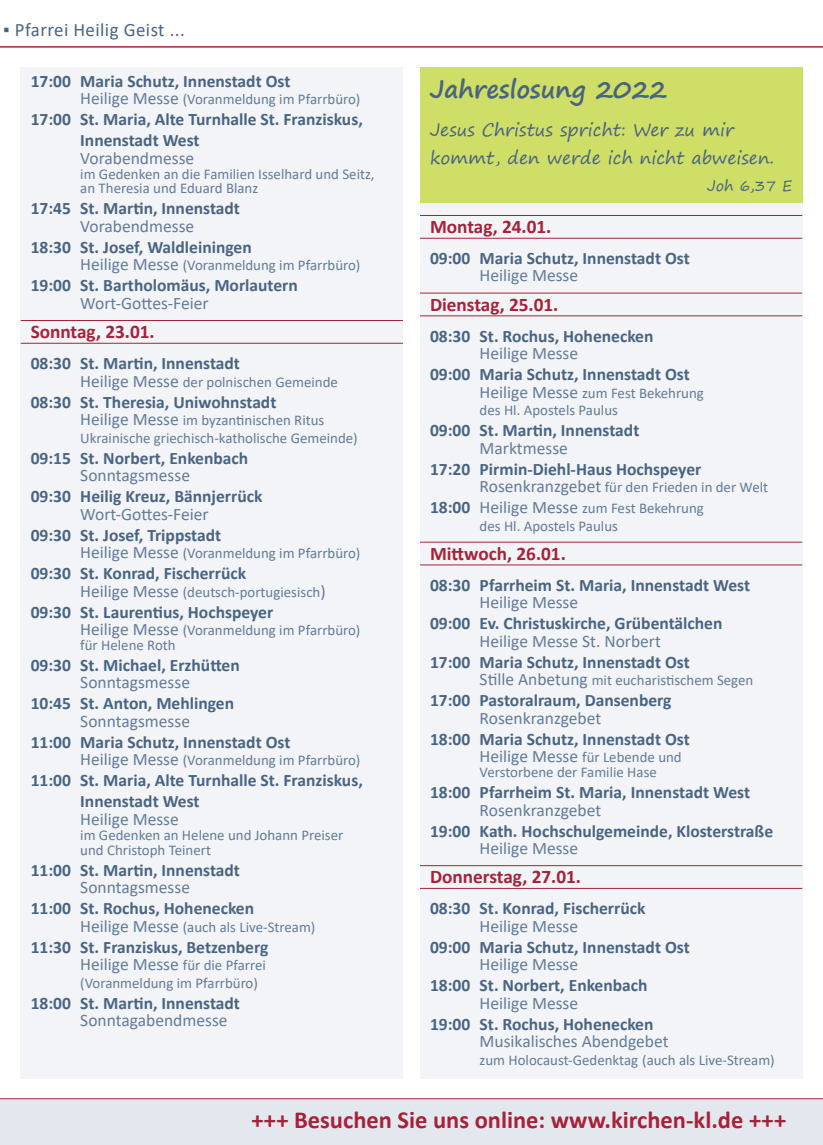
<style>
.page{position:relative;width:823px;height:1145px;background:#fff}
.page>*{position:absolute;margin:0;border:0;box-sizing:border-box;transform-origin:0 0}
.t1{font:700 24.5px "Calibri";color:#a72239}
.t2{font:700 24.5px "Segoe Print";color:#496483}
.TagDatum{font:700 19.25px "Calibri";color:#a72239}
.t3{font:18.9px "Calibri";letter-spacing:.02em;color:#496483}
.Uhrzeit_Kirche{font:700 17.5px/21px "Calibri";color:#496483}
.Messe{font:17.5px "Calibri";color:#647b99}
.t4{font:17.5px/28px "Segoe Print";color:#496483}
.Messe-2{font:14.88px "Calibri";color:#647b99}
.Uhrzeit_Kirche-2{font:14.88px "Calibri";color:#647b99}
.Zusatztext{font:14.88px "Calibri";color:#647b99}
.t5{font:14.88px "Segoe Print";color:#496483}
.s1{font-size:17.5px}
.s2{font-weight:700;font-size:17.5px;color:#496483}
</style>
<div class="page">
<div style="left:0;top:1099px;width:823px;height:46px;background:#e3e8ef"></div>
<hr style="left:0;top:1098px;width:823px;height:1px;background:#a72239">
<hr style="left:0;top:47px;width:823px;height:1px;background:#a72239">
<div style="left:21px;top:67px;width:382px;height:1012px;background:#f2f4f7"></div>
<div style="left:420px;top:67px;width:382px;height:1012px;background:#f2f4f7"></div>
<hr style="left:21px;top:320px;width:382px;height:1px;background:#a72239">
<hr style="left:21px;top:343px;width:382px;height:1px;background:#a72239">
<hr style="left:420px;top:215px;width:382px;height:1px;background:#a72239">
<hr style="left:420px;top:238px;width:382px;height:1px;background:#a72239">
<hr style="left:420px;top:293px;width:382px;height:1px;background:#a72239">
<hr style="left:420px;top:316px;width:382px;height:1px;background:#a72239">
<hr style="left:420px;top:542px;width:382px;height:1px;background:#a72239">
<hr style="left:420px;top:565px;width:382px;height:1px;background:#a72239">
<hr style="left:420px;top:865px;width:382px;height:1px;background:#a72239">
<hr style="left:420px;top:888px;width:382px;height:1px;background:#a72239">
<div style="left:420px;top:67px;width:382px;height:136px;background:#cede67"></div>
<p class="t3" style="left:3px;top:17px;width:183px">▪ Pfarrei Heilig Geist ...</p>
<p class="Uhrzeit_Kirche" style="left:31px;top:70px;width:261px">17:00 Maria Schutz, Innenstadt Ost</p>
<p class="Messe-2" style="left:80px;top:89px;width:282px"><span class="s1">Heilige Messe</span> (Voranmeldung im Pfarrbüro)</p>
<p class="Uhrzeit_Kirche" style="left:80px;top:109px;width:284px;text-indent:-50px">17:00 St. Maria, Alte Turnhalle St. Franziskus,<br>Innenstadt West</p>
<p class="Messe" style="left:80px;top:146px;width:115px">Vorabendmesse</p>
<p class="Messe-2" style="left:80px;top:163px;width:296px">im Gedenken an die Familien Isselhard und Seitz,</p>
<p class="Messe-2" style="left:80px;top:178px;width:179px">an Theresia und Eduard Blanz</p>
<p class="Uhrzeit_Kirche" style="left:31px;top:198px;width:211px">17:45 St. Martin, Innenstadt</p>
<p class="Messe" style="left:80px;top:214px;width:115px">Vorabendmesse</p>
<p class="Uhrzeit_Kirche" style="left:31px;top:236px;width:222px">18:30 St. Josef, Waldleiningen</p>
<p class="Messe-2" style="left:80px;top:255px;width:282px"><span class="s1">Heilige Messe</span> (Voranmeldung im Pfarrbüro)</p>
<p class="Uhrzeit_Kirche" style="left:31px;top:275px;width:269px">19:00 St. Bartholomäus, Morlautern</p>
<p class="Messe" style="left:80px;top:291px;width:130px">Wort-Gottes-Feier</p>
<p class="TagDatum" style="left:31px;top:318px;width:125px">Sonntag, 23.01.</p>
<p class="Uhrzeit_Kirche" style="left:31px;top:352px;width:211px">08:30 St. Martin, Innenstadt</p>
<p class="Messe-2" style="left:80px;top:371px;width:259px"><span class="s1">Heilige Messe</span> der polnischen Gemeinde</p>
<p class="Uhrzeit_Kirche" style="left:31px;top:391px;width:247px">08:30 St. Theresia, Uniwohnstadt</p>
<p class="Messe-2" style="left:80px;top:410px;width:245px"><span class="s1">Heilige Messe</span> im byzantinischen Ritus</p>
<p class="Messe-2" style="left:80px;top:427px;width:279px">Ukrainische griechisch-katholische Gemeinde)</p>
<p class="Uhrzeit_Kirche" style="left:31px;top:447px;width:219px">09:15 St. Norbert, Enkenbach</p>
<p class="Messe" style="left:80px;top:463px;width:111px">Sonntagsmesse</p>
<p class="Uhrzeit_Kirche" style="left:31px;top:485px;width:233px">09:30 Heilig Kreuz, Bännjerrück</p>
<p class="Messe" style="left:80px;top:502px;width:130px">Wort-Gottes-Feier</p>
<p class="Uhrzeit_Kirche" style="left:31px;top:524px;width:192px">09:30 St. Josef, Trippstadt</p>
<p class="Messe-2" style="left:80px;top:543px;width:282px"><span class="s1">Heilige Messe</span> (Voranmeldung im Pfarrbüro)</p>
<p class="Uhrzeit_Kirche" style="left:31px;top:562px;width:217px">09:30 St. Konrad, Fischerrück</p>
<p class="Messe-2" style="left:80px;top:581px;width:247px"><span class="s1">Heilige Messe</span> (deutsch-portugiesisch<span class="s1">)</span></p>
<p class="Uhrzeit_Kirche" style="left:31px;top:601px;width:244px">09:30 St. Laurentius, Hochspeyer</p>
<p class="Messe-2" style="left:80px;top:620px;width:282px"><span class="s1">Heilige Messe</span> (Voranmeldung im Pfarrbüro)</p>
<p class="Zusatztext" style="left:80px;top:635px;width:97px">für Helene Roth</p>
<p class="Uhrzeit_Kirche" style="left:31px;top:654px;width:211px">09:30 St. Michael, Erzhütten</p>
<p class="Messe" style="left:80px;top:670px;width:111px">Sonntagsmesse</p>
<p class="Uhrzeit_Kirche" style="left:31px;top:693px;width:205px">10:45 St. Anton, Mehlingen</p>
<p class="Messe" style="left:80px;top:709px;width:111px">Sonntagsmesse</p>
<p class="Uhrzeit_Kirche" style="left:31px;top:731px;width:261px">11:00 Maria Schutz, Innenstadt Ost</p>
<p class="Messe-2" style="left:80px;top:750px;width:282px"><span class="s1">Heilige Messe</span> (Voranmeldung im Pfarrbüro)</p>
<p class="Uhrzeit_Kirche" style="left:80px;top:770px;width:284px;text-indent:-50px">11:00 St. Maria, Alte Turnhalle St. Franziskus,<br>Innenstadt West</p>
<p class="Messe" style="left:80px;top:807px;width:100px">Heilige Messe</p>
<p class="Messe-2" style="left:80px;top:824px;width:264px">im Gedenken an Helene und Johann Preiser</p>
<p class="Messe-2" style="left:80px;top:839px;width:132px">und Christoph Teinert</p>
<p class="Uhrzeit_Kirche" style="left:31px;top:859px;width:211px">11:00 St. Martin, Innenstadt</p>
<p class="Messe" style="left:80px;top:875px;width:111px">Sonntagsmesse</p>
<p class="Uhrzeit_Kirche" style="left:31px;top:898px;width:225px">11:00 St. Rochus, Hohenecken</p>
<p class="Messe-2" style="left:80px;top:916px;width:237px"><span class="s1">Heilige Messe</span> (auch als Live-Stream)</p>
<p class="Uhrzeit_Kirche" style="left:31px;top:936px;width:239px">11:30 St. Franziskus, Betzenberg</p>
<p class="Messe-2" style="left:80px;top:955px;width:187px"><span class="s1">Heilige Messe</span> für die Pfarrei</p>
<p class="Messe-2" style="left:80px;top:972px;width:179px">(Voranmeldung im Pfarrbüro)</p>
<p class="Uhrzeit_Kirche" style="left:31px;top:992px;width:211px">18:00 St. Martin, Innenstadt</p>
<p class="Messe" style="left:80px;top:1008px;width:149px">Sonntagabendmesse</p>
<p class="t2" style="left:430px;top:67px;width:238px">Jahreslosung 2022</p>
<p class="t4" style="left:430px;top:115px;width:345px">Jesus Christus spricht: Wer zu mir kommt, den werde ich nicht abweisen.</p>
<p class="t5" style="left:707px;top:173px;width:87px">Joh 6,37 E</p>
<p class="TagDatum" style="left:430px;top:213px;width:123px">Montag, 24.01.</p>
<p class="Uhrzeit_Kirche" style="left:430px;top:247px;width:261px">09:00 Maria Schutz, Innenstadt Ost</p>
<p class="Messe" style="left:479px;top:264px;width:100px">Heilige Messe</p>
<p class="TagDatum" style="left:430px;top:291px;width:130px">Dienstag, 25.01.</p>
<p class="Uhrzeit_Kirche" style="left:430px;top:325px;width:225px">08:30 St. Rochus, Hohenecken</p>
<p class="Messe" style="left:479px;top:341px;width:100px">Heilige Messe</p>
<p class="Uhrzeit_Kirche" style="left:430px;top:364px;width:261px">09:00 Maria Schutz, Innenstadt Ost</p>
<p class="Messe-2" style="left:479px;top:382px;width:226px"><span class="s1">Heilige Messe</span> zum Fest Bekehrung</p>
<p class="Messe-2" style="left:479px;top:400px;width:140px">des Hl. Apostels Paulus</p>
<p class="Uhrzeit_Kirche" style="left:430px;top:420px;width:211px">09:00 St. Martin, Innenstadt</p>
<p class="Messe" style="left:479px;top:436px;width:90px">Marktmesse</p>
<p class="Uhrzeit_Kirche" style="left:430px;top:458px;width:273px">17:20 Pirmin-Diehl-Haus Hochspeyer</p>
<p class="Messe-2" style="left:479px;top:477px;width:290px"><span class="s1">Rosenkranzgebet</span> für den Frieden in der Welt</p>
<p class="Uhrzeit_Kirche-2" style="left:430px;top:498px;width:275px"><span class="s2">18:00</span> <span class="s1">Heilige Messe</span> zum Fest Bekehrung</p>
<p class="Uhrzeit_Kirche-2" style="left:479px;top:515px;width:140px">des Hl. Apostels Paulus</p>
<p class="TagDatum" style="left:430px;top:540px;width:137px">Mittwoch, 26.01.</p>
<p class="Uhrzeit_Kirche" style="left:430px;top:574px;width:321px">08:30 Pfarrheim St. Maria, Innenstadt West</p>
<p class="Messe" style="left:479px;top:590px;width:100px">Heilige Messe</p>
<p class="Uhrzeit_Kirche" style="left:430px;top:613px;width:294px">09:00 Ev. Christuskirche, Grübentälchen</p>
<p class="Messe" style="left:479px;top:629px;width:183px">Heilige Messe St. Norbert</p>
<p class="Uhrzeit_Kirche" style="left:430px;top:651px;width:261px">17:00 Maria Schutz, Innenstadt Ost</p>
<p class="Messe-2" style="left:479px;top:670px;width:275px"><span class="s1">Stille Anbetung</span> mit eucharistischem Segen</p>
<p class="Uhrzeit_Kirche" style="left:430px;top:690px;width:243px">17:00 Pastoralraum, Dansenberg</p>
<p class="Messe" style="left:479px;top:706px;width:123px">Rosenkranzgebet</p>
<p class="Uhrzeit_Kirche" style="left:430px;top:728px;width:261px">18:00 Maria Schutz, Innenstadt Ost</p>
<p class="Messe-2" style="left:479px;top:747px;width:204px"><span class="s1">Heilige Messe</span> für Lebende und</p>
<p class="Messe-2" style="left:479px;top:762px;width:179px">Verstorbene der Familie Hase</p>
<p class="Uhrzeit_Kirche" style="left:430px;top:782px;width:321px">18:00 Pfarrheim St. Maria, Innenstadt West</p>
<p class="Messe" style="left:479px;top:798px;width:123px">Rosenkranzgebet</p>
<p class="Uhrzeit_Kirche" style="left:430px;top:820px;width:344px">19:00 Kath. Hochschulgemeinde, Klosterstraße</p>
<p class="Messe" style="left:479px;top:836px;width:100px">Heilige Messe</p>
<p class="TagDatum" style="left:430px;top:863px;width:152px">Donnerstag, 27.01.</p>
<p class="Uhrzeit_Kirche" style="left:430px;top:898px;width:217px">08:30 St. Konrad, Fischerrück</p>
<p class="Messe" style="left:479px;top:914px;width:100px">Heilige Messe</p>
<p class="Uhrzeit_Kirche" style="left:430px;top:936px;width:261px">09:00 Maria Schutz, Innenstadt Ost</p>
<p class="Messe" style="left:479px;top:952px;width:100px">Heilige Messe</p>
<p class="Uhrzeit_Kirche" style="left:430px;top:975px;width:219px">18:00 St. Norbert, Enkenbach</p>
<p class="Messe" style="left:479px;top:991px;width:100px">Heilige Messe</p>
<p class="Uhrzeit_Kirche" style="left:430px;top:1013px;width:225px">19:00 St. Rochus, Hohenecken</p>
<p class="Messe" style="left:479px;top:1029px;width:190px">Musikalisches Abendgebet</p>
<p class="Messe-2" style="left:479px;top:1049px;width:297px">zum Holocaust-Gedenktag (auch als Live-Stream)</p>
<p class="t1" style="left:251px;top:1103px;width:536px">+++ Besuchen Sie uns online: www.kirchen-kl.de +++</p>
</div>
